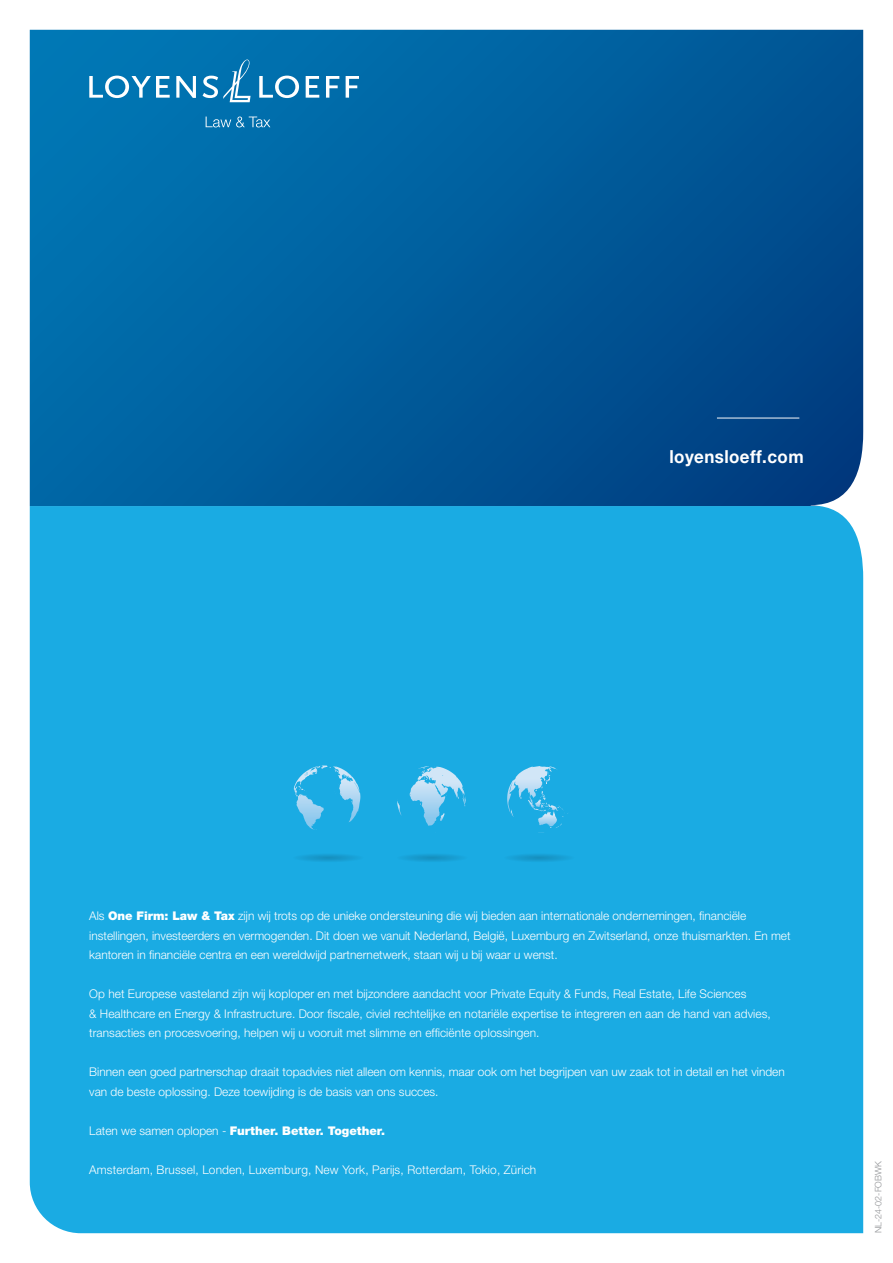
<style>
.page{position:relative;width:893px;height:1263px;background:#fff}
.page>*{position:absolute;margin:0;border:0;box-sizing:border-box;transform-origin:0 0}
.t1{font:700 18px "Helvetica Neue LT Pro";letter-spacing:.025em;color:#fff;scale:.94 1}
.t2{font:300 12px/19.5px "Helvetica Neue LT Pro";color:#fff}
.t3{font:900 12px "Helvetica Neue LT Pro";color:#fff}
.t4{font:300 9px "Helvetica Neue LT Pro";color:#919396}
.s1{font-weight:900}
.s2{font-weight:300}
</style>
<div class="page">
<div style="left:30px;top:506px;width:833px;height:727px;background:#1aabe3"></div>
<svg style="left:30px;top:30px;width:833px;height:476px;background:#005c9c"></svg>
<svg style="left:259px;top:76px;width:40px;height:22px"></svg>
<svg style="left:306px;top:76px;width:13px;height:22px"></svg>
<svg style="left:326px;top:76px;width:13px;height:22px"></svg>
<svg style="left:346px;top:76px;width:13px;height:22px"></svg>
<svg style="left:89px;top:76px;width:81px;height:22px"></svg>
<svg style="left:176px;top:76px;width:20px;height:22px"></svg>
<svg style="left:203px;top:59px;width:48px;height:43px;background:#328cbe"></svg>
<svg style="left:206px;top:117px;width:64px;height:10px"></svg>
<hr style="left:717px;top:417px;width:82px;height:2px;background:#fff">
<img style="left:291px;top:853px;width:74px;height:10px">
<img style="left:395px;top:853px;width:75px;height:10px">
<img style="left:502px;top:853px;width:74px;height:10px">
<svg style="left:311px;top:822px;width:14px;height:10px"></svg>
<svg style="left:293px;top:765px;width:67px;height:51px;background:#49b9e7"></svg>
<svg style="left:458px;top:787px;width:8px;height:19px"></svg>
<svg style="left:397px;top:766px;width:50px;height:55px;background:#63c1ea"></svg>
<svg style="left:507px;top:765px;width:67px;height:68px;background:#3fb6e6"></svg>
<h1 class="t1" style="left:669px;top:445px;width:144px">loyensloeff.com</h1>
<p class="t2" style="left:89px;top:906px;width:703px">Als <span class="s1">One Firm: Law &amp; Tax</span> zijn wij trots op de unieke ondersteuning die wij bieden aan internationale ondernemingen, financiële instellingen, investeerders en vermogenden. Dit doen we vanuit Nederland, België, Luxemburg en Zwitserland, onze thuismarkten. En met kantoren in financiële centra en een wereldwijd partnernetwerk, staan wij u bij waar u wenst.</p>
<p class="t2" style="left:89px;top:984px;width:683px">Op het Europese vasteland zijn wij koploper en met bijzondere aandacht voor Private Equity &amp; Funds, Real Estate, Life Sciences<br>&amp; Healthcare en Energy &amp; Infrastructure. Door fiscale, civiel rechtelijke en notariële expertise te integreren en aan de hand van advies, transacties en procesvoering, helpen wij u vooruit met slimme en efficiënte oplossingen.</p>
<p class="t2" style="left:89px;top:1062px;width:697px">Binnen een goed partnerschap draait topadvies niet alleen om kennis, maar ook om het begrijpen van uw zaak tot in detail en het vinden van de beste oplossing. Deze toewijding is de basis van ons succes.</p>
<p class="t3" style="left:89px;top:1123px;width:297px"><span class="s2">Laten we samen oplopen -</span> Further. Better. Together.</p>
<p class="t2" style="left:89px;top:1159px;width:449px">Amsterdam, Brussel, Londen, Luxemburg, New York, Parijs, Rotterdam, Tokio, Zürich</p>
<p class="t4" style="left:873px;top:1233px;width:74px;rotate:-90deg">NL-24-02-FOBWK</p>
</div>
